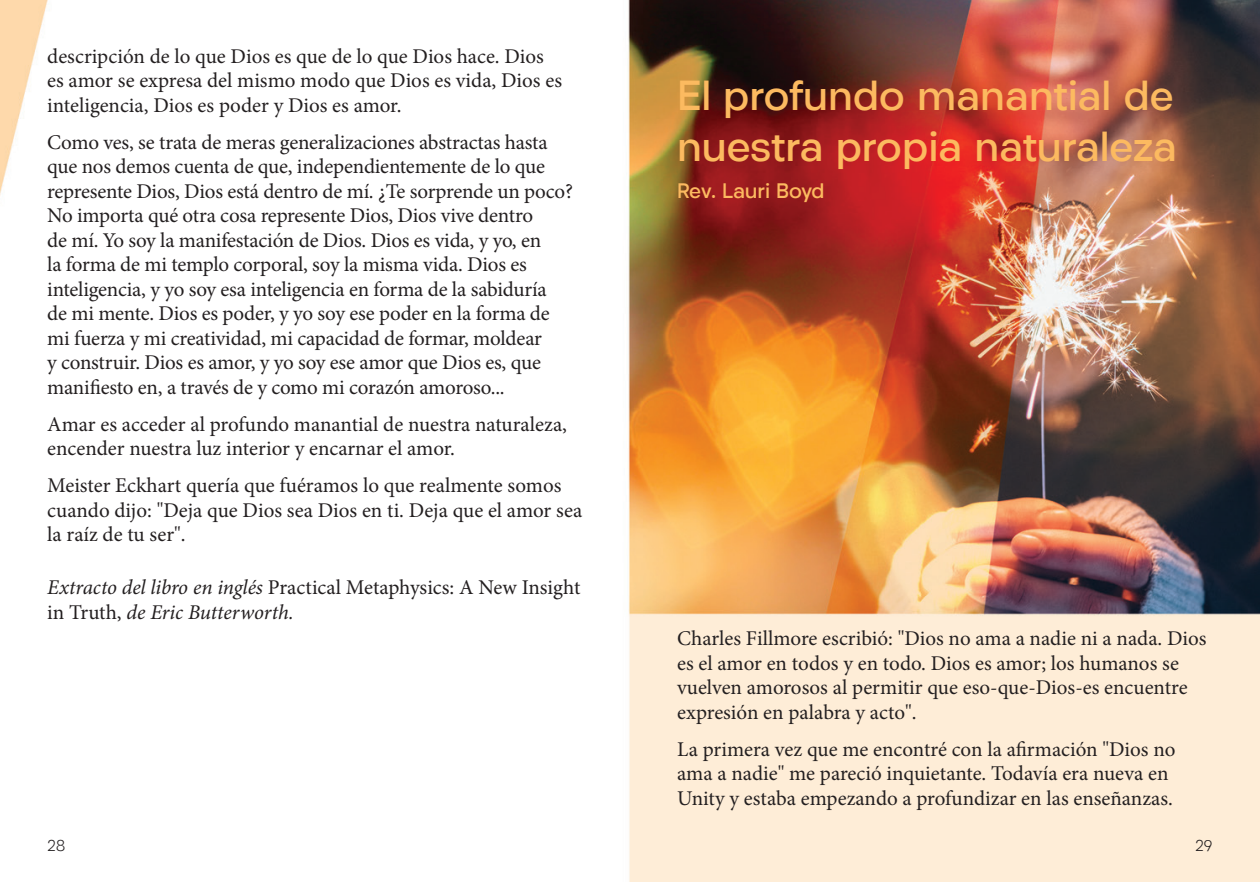
<style>
.page{position:relative;width:1260px;height:882px;background:#fff}
.page>*{position:absolute;margin:0;border:0;box-sizing:border-box;transform-origin:0 0}
.t1{font:600 42px/50.4px "Givonic";letter-spacing:-.01em;color:#fcba60}
.t2{font:21px/24.5px "Minion Pro";letter-spacing:-.005em;color:#231f20}
.t3{font:italic 21px/24.5px "Minion Pro";letter-spacing:-.005em;color:#231f20}
.t4{font:600 21px "Givonic";letter-spacing:-.015em;color:#fcba60}
.t5{font:300 15.75px "Givonic";color:#231f20}
.s1{font-style:normal}
</style>
<div class="page">
<img style="left:0;top:0;width:1260px;height:882px">
<p class="t2" style="left:47px;top:44px;width:516px">descripción de lo que Dios es que de lo que Dios hace. Dios es amor se expresa del mismo modo que Dios es vida, Dios es inteligencia, Dios es poder y Dios es amor.</p>
<p class="t2" style="left:47px;top:130px;width:527px">Como ves, se trata de meras generalizaciones abstractas hasta que nos demos cuenta de que, independientemente de lo que represente Dios, Dios está dentro de mí. ¿Te sorprende un poco?<br>No importa qué otra cosa represente Dios, Dios vive dentro<br>de mí. Yo soy la manifestación de Dios. Dios es vida, y yo, en<br>la forma de mi templo corporal, soy la misma vida. Dios es inteligencia, y yo soy esa inteligencia en forma de la sabiduría<br>de mi mente. Dios es poder, y yo soy ese poder en la forma de mi fuerza y mi creatividad, mi capacidad de formar, moldear<br>y construir. Dios es amor, y yo soy ese amor que Dios es, que manifiesto en, a través de y como mi corazón amoroso...</p>
<p class="t2" style="left:47px;top:412px;width:521px">Amar es acceder al profundo manantial de nuestra naturaleza, encender nuestra luz interior y encarnar el amor.</p>
<p class="t2" style="left:47px;top:474px;width:537px">Meister Eckhart quería que fuéramos lo que realmente somos cuando dijo: "Deja que Dios sea Dios en ti. Deja que el amor sea la raíz de tu ser".</p>
<p class="t3" style="left:47px;top:575px;width:535px">Extracto del libro en inglés <span class="s1">Practical Metaphysics: A New Insight in Truth,</span> de Eric Butterworth.</p>
<h1 class="t1" style="left:677px;top:70px;width:501px">El profundo manantial de nuestra propia naturaleza</h1>
<p class="t4" style="left:677px;top:178px;width:149px">Rev. Lauri Boyd</p>
<p class="t2" style="left:677px;top:626px;width:531px">Charles Fillmore escribió: "Dios no ama a nadie ni a nada. Dios es el amor en todos y en todo. Dios es amor; los humanos se vuelven amorosos al permitir que eso-que-Dios-es encuentre expresión en palabra y acto".</p>
<p class="t2" style="left:677px;top:737px;width:500px">La primera vez que me encontré con la afirmación "Dios no ama a nadie" me pareció inquietante. Todavía era nueva en<br>Unity y estaba empezando a profundizar en las enseñanzas.</p>
<p class="t5" style="left:47px;top:836px;width:20px">28</p>
<p class="t5" style="left:1195px;top:836px;width:19px">29</p>
</div>
